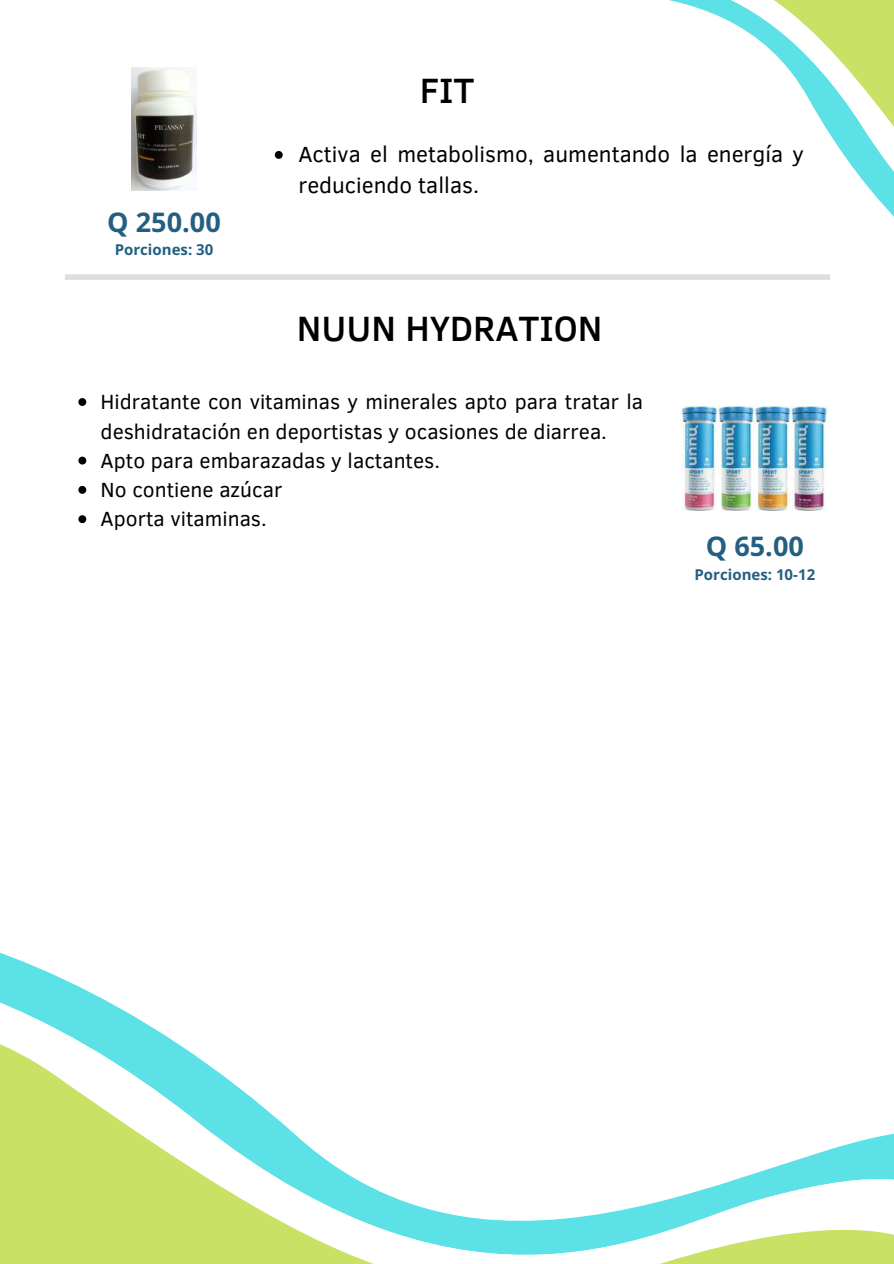
<style>
.page{position:relative;width:894px;height:1264px;background:#fff}
.page>*{position:absolute;margin:0;border:0;box-sizing:border-box;transform-origin:0 0}
.t1{font:500 36px "Clear Sans";color:#000}
.t2{font:700 27px "Noto Sans";color:#245f82}
.t3{font:22.5px/30.5px "Clear Sans";color:#000}
.t4{font:21px/29.2px "Clear Sans";color:#000}
.t5{font:700 15px "Noto Sans";color:#245f82}
</style>
<div class="page">
<div style="left:65px;top:274px;width:764px;height:6px;background:#dddee0"></div>
<svg style="left:0;top:952px;width:893px;height:311px"></svg>
<img style="left:131px;top:68px;width:66px;height:123px">
<svg style="left:275px;top:151px;width:7px;height:8px"></svg>
<img style="left:681px;top:415px;width:145px;height:95px">
<svg style="left:78px;top:398px;width:8px;height:8px"></svg>
<svg style="left:78px;top:456px;width:8px;height:8px"></svg>
<svg style="left:78px;top:486px;width:8px;height:8px"></svg>
<svg style="left:78px;top:515px;width:8px;height:8px"></svg>
<svg style="left:681px;top:406px;width:146px;height:9px"></svg>
<svg style="left:669px;top:0;width:224px;height:280px"></svg>
<h1 class="t1" style="left:419px;top:64px;width:56px">FIT</h1>
<p class="t2" style="left:107px;top:203px;width:115px">Q 250.00</p>
<p class="t5" style="left:115px;top:239px;width:100px">Porciones: 30</p>
<p class="t3" style="left:298px;top:138px;width:507px">Activa el metabolismo, aumentando la energía y reduciendo tallas.</p>
<h1 class="t1" style="left:297px;top:302px;width:307px">NUUN HYDRATION</h1>
<p class="t4" style="left:101px;top:386px;width:544px">Hidratante con vitaminas y minerales apto para tratar la deshidratación en deportistas y ocasiones de diarrea.<br>Apto para embarazadas y lactantes.<br>No contiene azúcar<br>Aporta vitaminas.</p>
<p class="t2" style="left:705px;top:527px;width:100px">Q 65.00</p>
<p class="t5" style="left:694px;top:564px;width:122px">Porciones: 10-12</p>
</div>
